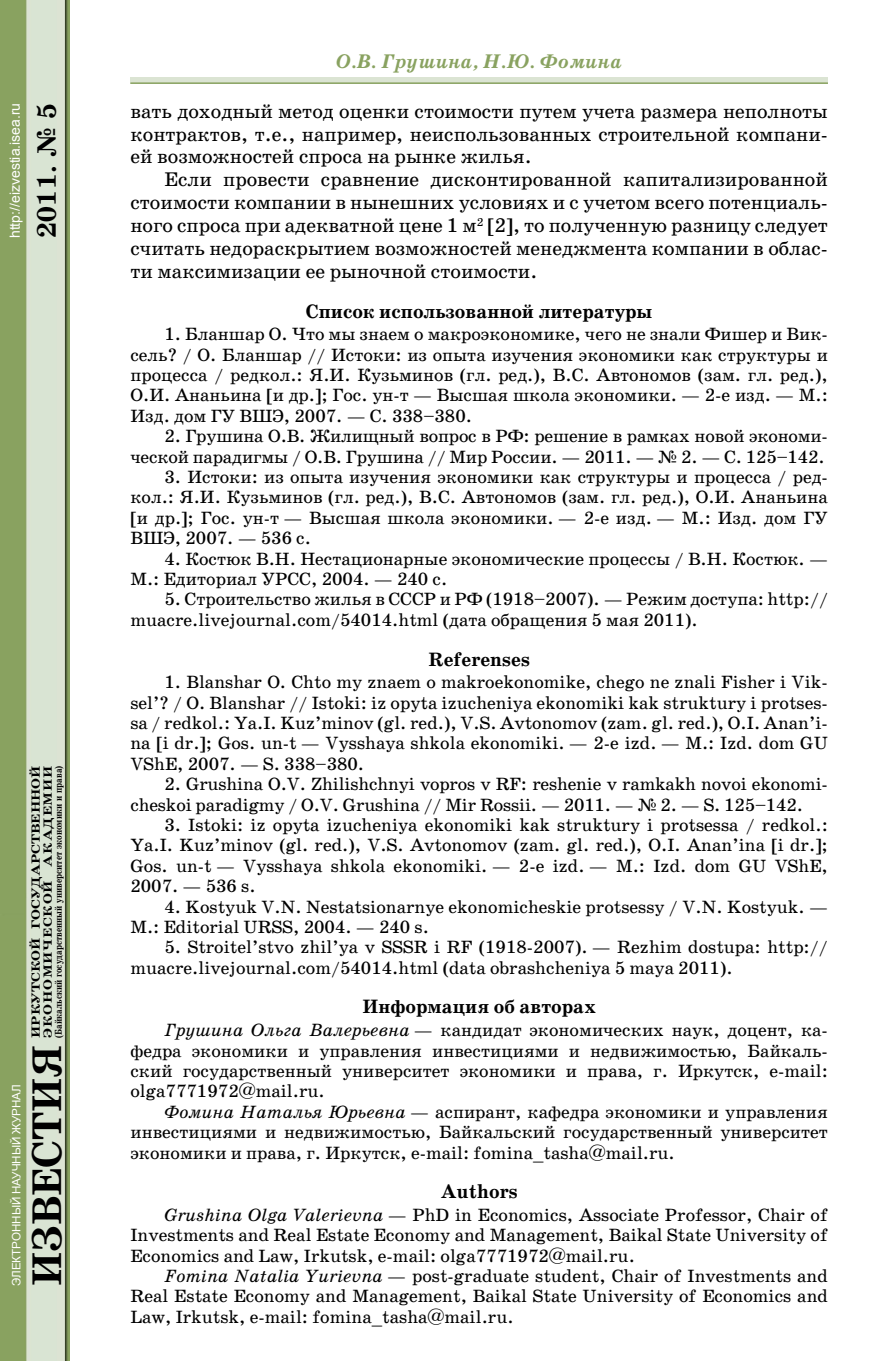
<style>
.page{position:relative;width:896px;height:1361px;background:#fff}
.page>*{position:absolute;margin:0;border:0;box-sizing:border-box;transform-origin:0 0}
.t1{font:700 42px "School Book C";color:#000}
.t2{font:700 27px "School Book C";color:#000}
.t3{font:20px/22.8px "School Book C";color:#000;text-align:justify}
.t4{font:italic 700 20px "School Book C";color:#89a260}
.t5{font:700 19.6px "School Book C";color:#000}
.t6{font:18px/20.4px "School Book C";color:#000;text-align:justify}
.t7{font:14px "Arial";color:#fff}
.t8{font:700 12px/12px "School Book C";color:#000;scale:1.25 1}
.t9{font:11.6px "Arial";color:#fff}
.t10{font:700 10px "School Book C";color:#000;scale:.85 1}
.s1{font-style:italic}
</style>
<div class="page">
<img style="left:0;top:0;width:70px;height:1361px">
<div style="left:130px;top:77px;width:698px;height:7px;background:#dbe4d3"></div>
<hr style="left:130px;top:82px;width:698px;height:2px;background:#89a260">
<p class="t7" style="left:6px;top:238px;width:137px;rotate:-90deg">http://eizvestia.isea.ru</p>
<h2 class="t2" style="left:32px;top:238px;width:136px;rotate:-90deg">2011. № 5</h2>
<p class="t9" style="left:9px;top:1286px;width:203px;rotate:-90deg">ЭЛЕКТРОННЫЙ НАУЧНЫЙ ЖУРНАЛ</p>
<p class="t8" style="left:30px;top:1037px;width:219px;rotate:-90deg">ИРКУТСКОЙ ГОСУДАРСТВЕННОЙ<br>ЭКОНОМИЧЕСКОЙ АКАДЕМИИ</p>
<p class="t10" style="left:53px;top:1037px;width:322px;rotate:-90deg">(Байкальский государственный университет экономики и права)</p>
<h1 class="t1" style="left:23px;top:1286px;width:243px;rotate:-90deg">ИЗВЕСТИЯ</h1>
<p class="t4" style="left:336px;top:51px;width:287px">О.В. Грушина, Н.Ю. Фомина</p>
<p class="t3" style="left:130px;top:100px;width:699px">вать доходный метод оценки стоимости путем учета размера неполноты контрактов, т.е., например, неиспользованных строительной компани&shy;ей возможностей спроса на рынке жилья.</p>
<p class="t3" style="left:130px;top:168px;width:699px;text-indent:34px">Если провести сравнение дисконтированной капитализированной стоимости компании в нынешних условиях и с учетом всего потенциаль&shy;ного спроса при адекватной цене 1 м<sup>2</sup> [2], то полученную разницу следует считать недораскрытием возможностей менеджмента компании в облас&shy;ти максимизации ее рыночной стоимости.</p>
<p class="t5" style="left:306px;top:300px;width:348px">Список использованной литературы</p>
<p class="t6" style="left:130px;top:324px;width:699px;text-indent:34px">1. Бланшар О. Что мы знаем о макроэкономике, чего не знали Фишер и Вик&shy;сель? / О. Бланшар // Истоки: из опыта изучения экономики как структуры и процесса / редкол.: Я.И. Кузьминов (гл. ред.), В.С. Автономов (зам. гл. ред.), О.И. Ананьина [и др.]; Гос. ун-т — Высшая школа экономики. — 2-е изд. — М.:<br>Изд. дом ГУ ВШЭ, 2007. — С. 338–380.</p>
<p class="t6" style="left:130px;top:426px;width:699px;text-align:right">2. Грушина О.В. Жилищный вопрос в РФ: решение в рамках новой экономи&shy;ческой парадигмы / О.В. Грушина // Мир России. — 2011. — № 2. — С. 125–142.</p>
<p class="t6" style="left:130px;top:467px;width:699px;text-indent:34px">3. Истоки: из опыта изучения экономики как структуры и процесса / ред&shy;кол.: Я.И. Кузьминов (гл. ред.), В.С. Автономов (зам. гл. ред.), О.И. Ананьина [и др.]; Гос. ун-т — Высшая школа экономики. — 2-е изд. — М.: Изд. дом ГУ ВШЭ, 2007. — 536 с.</p>
<p class="t6" style="left:130px;top:548px;width:699px;text-indent:34px">4. Костюк В.Н. Нестационарные экономические процессы / В.Н. Костюк. —<br>М.: Едиториал УРСС, 2004. — 240 с.</p>
<p class="t6" style="left:130px;top:589px;width:699px;text-indent:34px">5. Строительство жилья в СССР и РФ (1918–2007). — Режим доступа: http:// muacre.livejournal.com/54014.html (дата обращения 5 мая 2011).</p>
<p class="t5" style="left:428px;top:648px;width:103px">Referenses</p>
<p class="t6" style="left:130px;top:672px;width:699px;text-indent:34px">1. Blanshar O. Chto my znaem o makroekonomike, chego ne znali Fisher i Vik&shy;sel’? / O. Blanshar // Istoki: iz opyta izucheniya ekonomiki kak struktury i protses&shy;sa / redkol.: Ya.I. Kuz’minov (gl. red.), V.S. Avtonomov (zam. gl. red.), O.I. Anan’i&shy;na [i dr.]; Gos. un-t — Vysshaya shkola ekonomiki. — 2-e izd. — M.: Izd. dom GU VShE, 2007. — S. 338–380.</p>
<p class="t6" style="left:130px;top:774px;width:699px;text-indent:34px">2. Grushina O.V. Zhilishchnyi vopros v RF: reshenie v ramkakh novoi ekonomi&shy;cheskoi paradigmy / O.V. Grushina // Mir Rossii. — 2011. — № 2. — S. 125–142.</p>
<p class="t6" style="left:130px;top:815px;width:699px;text-indent:34px">3. Istoki: iz opyta izucheniya ekonomiki kak struktury i protsessa / redkol.:<br>Ya.I. Kuz’minov (gl. red.), V.S. Avtonomov (zam. gl. red.), O.I. Anan’ina [i dr.]; Gos. un-t — Vysshaya shkola ekonomiki. — 2-e izd. — M.: Izd. dom GU VShE, 2007. — 536 s.</p>
<p class="t6" style="left:130px;top:896px;width:699px;text-indent:34px">4. Kostyuk V.N. Nestatsionarnye ekonomicheskie protsessy / V.N. Kostyuk. —<br>M.: Editorial URSS, 2004. — 240 s.</p>
<p class="t6" style="left:130px;top:937px;width:699px;text-indent:34px">5. Stroitel’stvo zhil’ya v SSSR i RF (1918-2007). — Rezhim dostupa: http:// muacre.livejournal.com/54014.html (data obrashcheniya 5 maya 2011).</p>
<p class="t5" style="left:362px;top:996px;width:235px">Информация об авторах</p>
<p class="t6" style="left:130px;top:1020px;width:699px;text-indent:34px"><span class="s1">Грушина Ольга Валерьевна</span> — кандидат экономических наук, доцент, ка&shy;федра экономики и управления инвестициями и недвижимостью, Байкаль&shy;ский государственный университет экономики и права, г. Иркутск, e-mail: olga7771972@mail.ru.</p>
<p class="t6" style="left:130px;top:1101px;width:699px;text-indent:34px"><span class="s1">Фомина Наталья Юрьевна</span> — аспирант, кафедра экономики и управления инвестициями и недвижимостью, Байкальский государственный университет экономики и права, г. Иркутск, e-mail: fomina_tasha@mail.ru.</p>
<p class="t5" style="left:441px;top:1180px;width:78px">Authors</p>
<p class="t6" style="left:130px;top:1204px;width:699px;text-indent:34px"><span class="s1">Grushina Olga Valerievna</span> — PhD in Economics, Associate Professor, Chair of Investments and Real Estate Economy and Management, Baikal State University of Economics and Law, Irkutsk, e-mail: olga7771972@mail.ru.</p>
<p class="t6" style="left:130px;top:1266px;width:699px;text-indent:34px"><span class="s1">Fomina Natalia Yurievna</span> — post-graduate student, Chair of Investments and Real Estate Economy and Management, Baikal State University of Economics and Law, Irkutsk, e-mail: fomina_tasha@mail.ru.</p>
</div>
